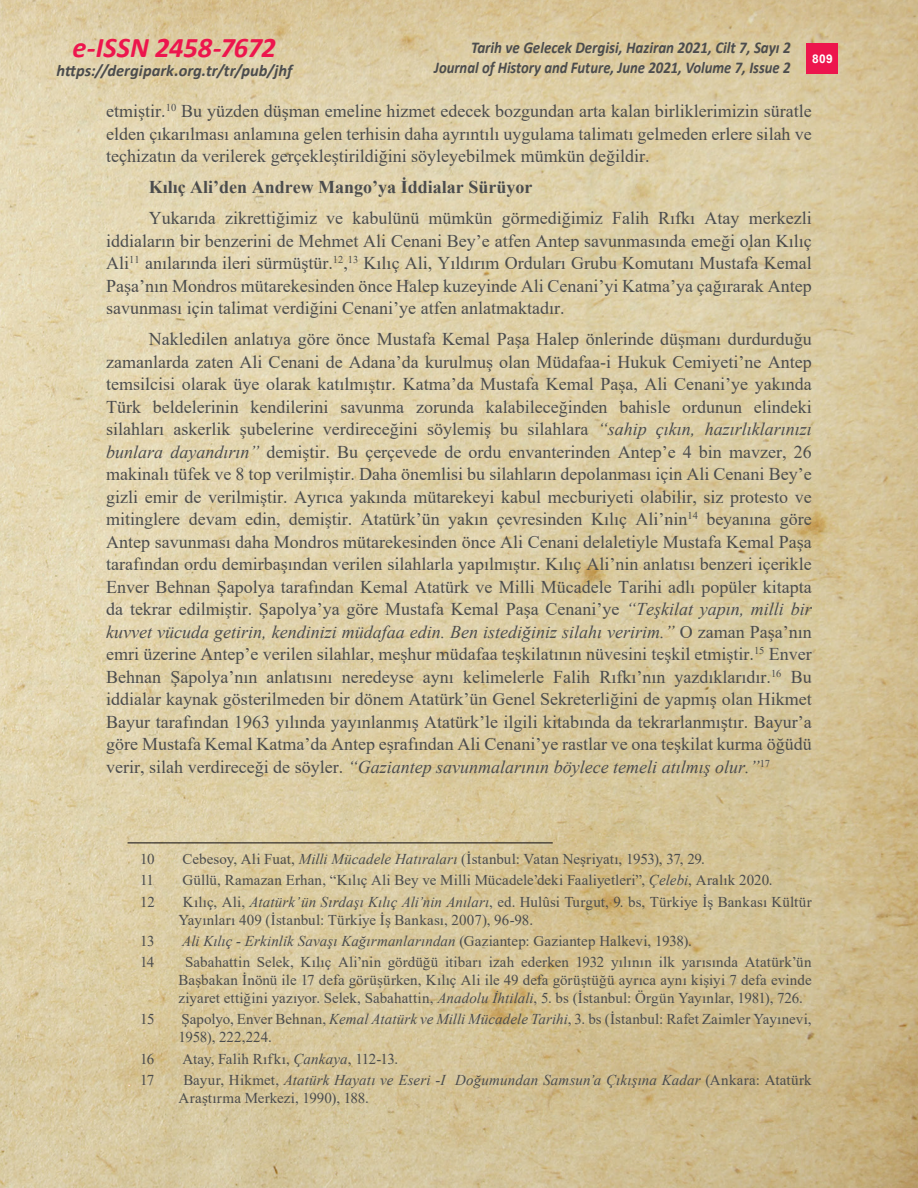
<style>
.page{position:relative;width:918px;height:1188px;background:#fff}
.page>*{position:absolute;margin:0;border:0;box-sizing:border-box;transform-origin:0 0}
.t1{font:italic 700 28.5px "Calibri";letter-spacing:-.005em;color:#ed154d}
.ANA_METİN_STİLİ_TEK{font:18px/22.5px "Times New Roman";color:#4b4c4d;text-align:justify}
.ANA_METİN_STİLİ_TEK-2{font:700 18px "Times New Roman";color:#4b4c4d}
.t2{font:italic 700 16.5px "Calibri";color:#4b4c4d;scale:.89 1}
.t3{font:italic 700 16.5px "Calibri";color:#4b4c4d;scale:.91 1}
.t4{font:italic 700 16.5px "Calibri";color:#4b4c4d}
.Body_text_normal_foo{font:15px/18px "Times New Roman";letter-spacing:.005em;color:#4b4c4d}
.Body_text_normal_foo-2{font:italic 15px "Times New Roman";letter-spacing:.005em;color:#4b4c4d}
.t5{font:700 12px "Arial";color:#fff}
.s1{font-style:italic}
.s2{font-style:normal}
</style>
<div class="page">
<img style="left:0;top:0;width:918px;height:1188px">
<div style="left:807px;top:43px;width:31px;height:30px;background:#ed154d"></div>
<hr style="left:128px;top:842px;width:425px;height:1px;background:#231f20">
<h1 class="t1" style="left:73px;top:27px;width:205px">e-ISSN 2458-7672</h1>
<p class="t3" style="left:471px;top:36px;width:353px">Tarih ve Gelecek Dergisi, Haziran 2021, Cilt 7, Sayı 2</p>
<p class="t4" style="left:56px;top:59px;width:237px">https://dergipark.org.tr/tr/pub/jhf</p>
<p class="t2" style="left:434px;top:56px;width:402px">Journal of History and Future, June 2021, Volume 7, Issue 2</p>
<p class="t5" style="left:812px;top:50px;width:22px">809</p>
<p class="ANA_METİN_STİLİ_TEK" style="left:106px;top:99px;width:707px">etmiştir.<sup>10</sup> Bu yüzden düşman emeline hizmet edecek bozgundan arta kalan birliklerimizin süratle elden çıkarılması anlamına gelen terhisin daha ayrıntılı uygulama talimatı gelmeden erlere silah ve teçhizatın da verilerek gerçekleştirildiğini söyleyebilmek mümkün değildir.</p>
<p class="ANA_METİN_STİLİ_TEK-2" style="left:149px;top:174px;width:385px">Kılıç Ali’den Andrew Mango’ya İddialar Sürüyor</p>
<p class="ANA_METİN_STİLİ_TEK" style="left:106px;top:206px;width:707px;text-indent:43px">Yukarıda zikrettiğimiz ve kabulünü mümkün görmediğimiz Falih Rıfkı Atay merkezli iddiaların bir benzerini de Mehmet Ali Cenani Bey’e atfen Antep savunmasında emeği olan Kılıç Ali<sup>11</sup> anılarında ileri sürmüştür.<sup>12</sup>,<sup>13</sup> Kılıç Ali, Yıldırım Orduları Grubu Komutanı Mustafa Kemal Paşa’nın Mondros mütarekesinden önce Halep kuzeyinde Ali Cenani’yi Katma’ya çağırarak Antep savunması için talimat verdiğini Cenani’ye atfen anlatmaktadır.</p>
<p class="ANA_METİN_STİLİ_TEK" style="left:106px;top:327px;width:707px;text-indent:43px">Nakledilen anlatıya göre önce Mustafa Kemal Paşa Halep önlerinde düşmanı durdurduğu zamanlarda zaten Ali Cenani de Adana’da kurulmuş olan Müdafaa-i Hukuk Cemiyeti’ne Antep temsilcisi olarak üye olarak katılmıştır. Katma’da Mustafa Kemal Paşa, Ali Cenani’ye yakında Türk beldelerinin kendilerini savunma zorunda kalabileceğinden bahisle ordunun elindeki silahları askerlik şubelerine verdireceğini söylemiş bu silahlara <span class="s1">“sahip çıkın, hazırlıklarınızı bunlara dayandırın”</span> demiştir. Bu çerçevede de ordu envanterinden Antep’e 4 bin mavzer, 26 makinalı tüfek ve 8 top verilmiştir. Daha önemlisi bu silahların depolanması için Ali Cenani Bey’e gizli emir de verilmiştir. Ayrıca yakında mütarekeyi kabul mecburiyeti olabilir, siz protesto ve mitinglere devam edin, demiştir. Atatürk’ün yakın çevresinden Kılıç Ali’nin<sup>14</sup> beyanına göre Antep savunması daha Mondros mütarekesinden önce Ali Cenani delaletiyle Mustafa Kemal Paşa tarafından ordu demirbaşından verilen silahlarla yapılmıştır. Kılıç Ali’nin anlatısı benzeri içerikle Enver Behnan Şapolya tarafından Kemal Atatürk ve Milli Mücadele Tarihi adlı popüler kitapta da tekrar edilmiştir. Şapolya’ya göre Mustafa Kemal Paşa Cenani’ye <span class="s1">“Teşkilat yapın, milli bir kuvvet vücuda getirin, kendinizi müdafaa edin. Ben istediğiniz silahı veririm.”</span> O zaman Paşa’nın emri üzerine Antep’e verilen silahlar, meşhur müdafaa teşkilatının nüvesini teşkil etmiştir.<sup>15</sup> Enver Behnan Şapolya’nın anlatısını neredeyse aynı kelimelerle Falih Rıfkı’nın yazdıklarıdır.<sup>16</sup> Bu iddialar kaynak gösterilmeden bir dönem Atatürk’ün Genel Sekreterliğini de yapmış olan Hikmet Bayur tarafından 1963 yılında yayınlanmış Atatürk’le ilgili kitabında da tekrarlanmıştır. Bayur’a göre Mustafa Kemal Katma’da Antep eşrafından Ali Cenani’ye rastlar ve ona teşkilat kurma öğüdü verir, silah verdireceği de söyler. <span class="s1">“Gaziantep savunmalarının böylece temeli atılmış olur.”</span><sup>17</sup></p>
<p class="Body_text_normal_foo" style="left:140px;top:850px;width:16px">10</p>
<p class="Body_text_normal_foo" style="left:182px;top:850px;width:524px">Cebesoy, Ali Fuat, <span class="s1">Milli Mücadele Hatıraları</span> (İstanbul: Vatan Neşriyatı, 1953), 37, 29.</p>
<p class="Body_text_normal_foo" style="left:140px;top:871px;width:15px">11</p>
<p class="Body_text_normal_foo" style="left:182px;top:871px;width:592px">Güllü, Ramazan Erhan, “Kılıç Ali Bey ve Milli Mücadele’deki Faaliyetleri”, <span class="s1">Çelebi</span>, Aralık 2020.</p>
<p class="Body_text_normal_foo" style="left:140px;top:892px;width:16px">12</p>
<p class="Body_text_normal_foo" style="left:179px;top:892px;width:635px">Kılıç, Ali, <span class="s1">Atatürk’ün Sırdaşı Kılıç Ali’nin Anıları</span>, ed. Hulûsi Turgut, 9. bs, Türkiye İş Bankası Kültür<br>Yayınları 409 (İstanbul: Türkiye İş Bankası, 2007), 96-98.</p>
<p class="Body_text_normal_foo" style="left:140px;top:931px;width:16px">13</p>
<p class="Body_text_normal_foo-2" style="left:182px;top:931px;width:511px">Ali Kılıç - Erkinlik Savaşı Kağırmanlarından <span class="s2">(Gaziantep: Gaziantep Halkevi, 1938).</span></p>
<p class="Body_text_normal_foo" style="left:140px;top:953px;width:16px">14</p>
<p class="Body_text_normal_foo" style="left:179px;top:953px;width:635px;text-align:center">Sabahattin Selek, Kılıç Ali’nin gördüğü itibarı izah ederken 1932 yılının ilk yarısında Atatürk’ün<br>Başbakan İnönü ile 17 defa görüşürken, Kılıç Ali ile 49 defa görüştüğü ayrıca aynı kişiyi 7 defa evinde ziyaret ettiğini yazıyor. Selek, Sabahattin, <span class="s1">Anadolu İhtilali</span>, 5. bs (İstanbul: Örgün Yayınlar, 1981), 726.</p>
<p class="Body_text_normal_foo" style="left:140px;top:1010px;width:16px">15</p>
<p class="Body_text_normal_foo" style="left:179px;top:1010px;width:635px">Şapolyo, Enver Behnan, <span class="s1">Kemal Atatürk ve Milli Mücadele Tarihi</span>, 3. bs (İstanbul: Rafet Zaimler Yayınevi,<br>1958), 222,224.</p>
<p class="Body_text_normal_foo" style="left:140px;top:1049px;width:16px">16</p>
<p class="Body_text_normal_foo" style="left:182px;top:1049px;width:218px">Atay, Falih Rıfkı, <span class="s1">Çankaya</span>, 112-13.</p>
<p class="Body_text_normal_foo" style="left:140px;top:1070px;width:15px">17</p>
<p class="Body_text_normal_foo" style="left:179px;top:1070px;width:635px;text-indent:5px">Bayur, Hikmet, <span class="s1">Atatürk Hayatı ve Eseri -I Doğumundan Samsun’a Çıkışına Kadar</span> (Ankara: Atatürk<br>Araştırma Merkezi, 1990), 188.</p>
</div>
